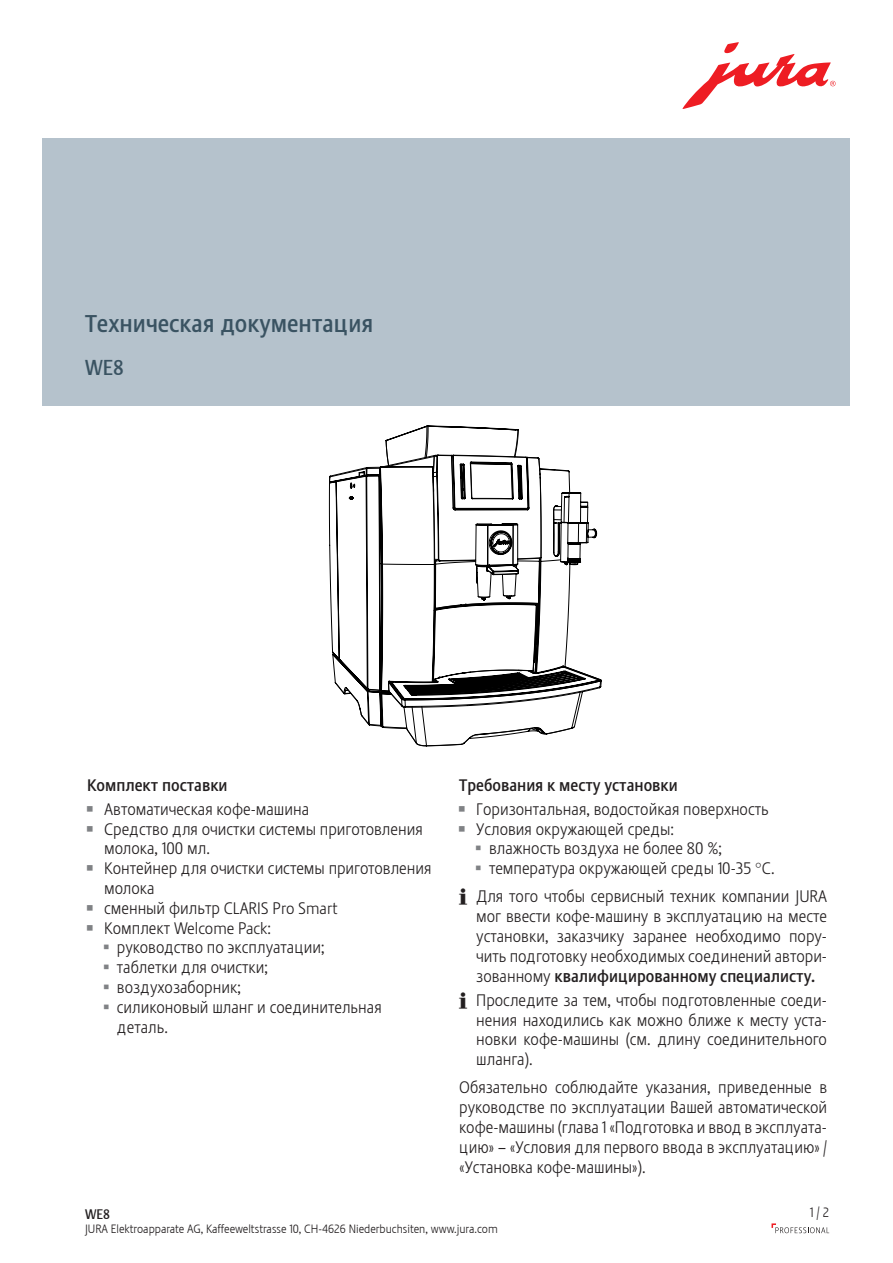
<style>
.page{position:relative;width:893px;height:1263px;background:#fff}
.page>*{position:absolute;margin:0;border:0;box-sizing:border-box;transform-origin:0 0}
.t1{font:500 24px "Stalemate LF Cyr";color:#3a5362}
.t2{font:21px "Stalemate LF";color:#3a5362}
.Fliesstext{font:300 16.5px/19.8px "Stalemate LF Cyr";color:#231f20}
.Fliesstext-2{font:500 16.5px "Stalemate LF Cyr";color:#231f20}
.t3{font:14.7px "Arial";color:#000}
.t4{font:13.5px "Stalemate LF";color:#231f20}
.Paginierung{font:13.5px "Stalemate LF Light";color:#231f20}
.t5{font:12px "Stalemate LF Light";color:#231f20}
.t6{font:9.45px "Arial";color:#000}
.t7{font:9.45px "Arial";color:#000;scale:.96 1}
.t8{font:7.35px "Arial";color:#000}
.t9{font:7.2px "Arial";color:#000}
.t10{font:4.05px "Arial";color:#000}
.t11{font:4.05px "Arial";color:#000;scale:.96 1}
.s1{font-family:"Jura Pict 2006";font-weight:400;color:#808285}
.s2{font-family:"Jura Pict 2006";font-weight:400}
.s3{font-weight:500}
</style>
<div class="page">
<svg style="left:771px;top:1223px;width:58px;height:10px"></svg>
<svg style="left:682px;top:42px;width:154px;height:67px"></svg>
<div style="left:43px;top:138px;width:807px;height:268px;background:#b5c2cc"></div>
<hr style="left:292px;top:414px;width:1px;height:340px;background:#000">
<hr style="left:292px;top:414px;width:334px;height:1px;background:#000">
<hr style="left:677px;top:414px;width:1px;height:340px;background:#000">
<hr style="left:292px;top:883px;width:334px;height:1px;background:#000">
<svg style="left:329px;top:425px;width:273px;height:322px"></svg>
<p class="t1" style="left:85px;top:310px;width:290px">Техническая документация</p>
<p class="t2" style="left:85px;top:355px;width:40px">WE8</p>
<p class="Fliesstext-2" style="left:87px;top:775px;width:142px">Комплект поставки</p>
<p class="Fliesstext-2" style="left:459px;top:775px;width:220px">Требования к месту установки</p>
<p class="Fliesstext" style="left:87px;top:799px;width:223px"><span class="s1">Z</span> Автоматическая кофе-машина</p>
<p class="Fliesstext" style="left:104px;top:819px;width:320px;text-indent:-17px"><span class="s1">Z</span> Средство для очистки системы приготовления молока, 100 мл.</p>
<p class="Fliesstext" style="left:104px;top:858px;width:329px;text-indent:-17px"><span class="s1">Z</span> Контейнер для очистки системы приготовления молока</p>
<p class="Fliesstext" style="left:87px;top:898px;width:252px"><span class="s1">Z</span> сменный фильтр CLARIS Pro Smart</p>
<p class="Fliesstext" style="left:87px;top:918px;width:185px"><span class="s1">Z</span> Комплект Welcome Pack:</p>
<p class="Fliesstext" style="left:104px;top:938px;width:222px"><span class="s1">U</span> руководство по эксплуатации;</p>
<p class="Fliesstext" style="left:104px;top:957px;width:165px"><span class="s1">U</span> таблетки для очистки;</p>
<p class="Fliesstext" style="left:104px;top:977px;width:138px"><span class="s1">U</span> воздухозаборник;</p>
<p class="Fliesstext" style="left:117px;top:997px;width:266px;text-indent:-13px"><span class="s1">U</span> силиконовый шланг и соединительная деталь.</p>
<p class="Fliesstext" style="left:459px;top:799px;width:311px"><span class="s1">Z</span> Горизонтальная, водостойкая поверхность</p>
<p class="Fliesstext" style="left:459px;top:819px;width:216px"><span class="s1">Z</span> Условия окружающей среды:</p>
<p class="Fliesstext" style="left:476px;top:839px;width:247px"><span class="s1">U</span> влажность воздуха не более 80 %;</p>
<p class="Fliesstext" style="left:476px;top:858px;width:300px"><span class="s1">U</span> температура окружающей среды 10-35 °C.</p>
<p class="Fliesstext" style="left:476px;top:887px;width:352px;text-align:justify;text-indent:-17px"><span class="s2">E</span> Для того чтобы сервисный техник компании JURA мог ввести кофе-машину в эксплуатацию на месте установки, заказчику заранее необходимо пору&shy;чить подготовку необходимых соединений автори&shy;зованному <span class="s3">квалифицированному специалисту.</span></p>
<p class="Fliesstext" style="left:476px;top:990px;width:352px;text-align:justify;text-indent:-17px"><span class="s2">E</span> Проследите за тем, чтобы подготовленные соеди&shy;нения находились как можно ближе к месту уста&shy;новки кофе-машины (см. длину соединительного шланга).</p>
<p class="Fliesstext" style="left:459px;top:1078px;width:369px;text-align:justify">Обязательно соблюдайте указания, приведенные в руководстве по эксплуатации Вашей автоматической кофе-машины (глава 1 «Подготовка и ввод в эксплуата&shy;цию» – «Условия для первого ввода в эксплуатацию» / «Установка кофе-машины»).</p>
<p class="t11" style="left:598px;top:830px;width:10px">Unit:</p>
<p class="t9" style="left:651px;top:830px;width:25px">A1 1:2</p>
<p class="t6" style="left:611px;top:870px;width:25px">00-01</p>
<p class="t7" style="left:655px;top:870px;width:20px">1 / 1</p>
<p class="t10" style="left:410px;top:838px;width:9px;rotate:-90deg">Mat.</p>
<p class="t10" style="left:599px;top:835px;width:8px">mm</p>
<p class="t8" style="left:495px;top:844px;width:48px">WE8 complete</p>
<p class="t3" style="left:505px;top:863px;width:76px">0535 N 000</p>
<p class="t10" style="left:486px;top:856px;width:9px;rotate:-90deg">Title</p>
<p class="t10" style="left:606px;top:863px;width:34px">Revision / Version</p>
<p class="t10" style="left:659px;top:863px;width:12px">Sheet</p>
<p class="t10" style="left:110px;top:884px;width:3px">I</p>
<p class="t4" style="left:85px;top:1206px;width:26px">WE8</p>
<p class="Paginierung" style="left:810px;top:1204px;width:21px">1 / 2</p>
<p class="t5" style="left:85px;top:1222px;width:414px">JURA Elektroapparate AG, Kaffeeweltstrasse 10, CH-4626 Niederbuchsiten, www.jura.com</p>
</div>
